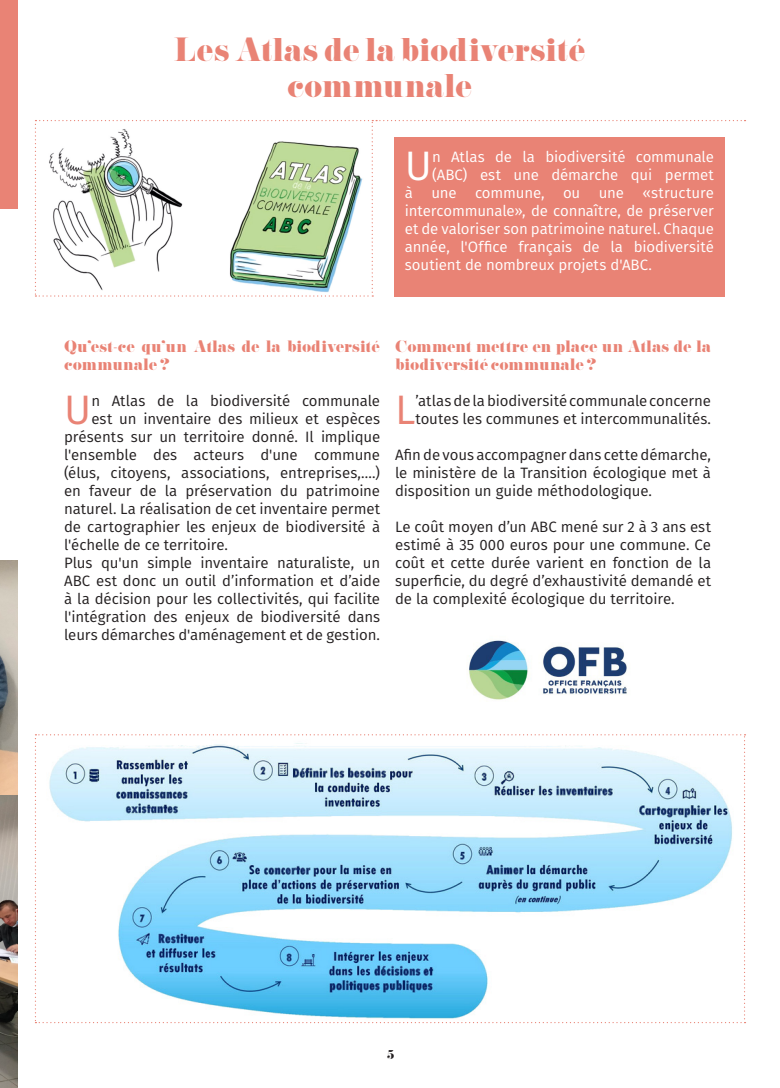
<style>
.page{position:relative;width:780px;height:1088px;background:#fff}
.page>*{position:absolute;margin:0;border:0;box-sizing:border-box;transform-origin:0 0}
.t1{font:41.12px "Fira Sans";color:#e98375}
.t2{font:41.12px "Fira Sans";color:#fff}
.t3{font:30px/36px "Pistilli";letter-spacing:-.015em;color:#e98375;text-align:center}
.t4{font:15px/18px "Fira Sans";letter-spacing:-.005em;color:#231f20;text-align:justify}
.t5{font:15px "Fira Sans";letter-spacing:-.005em;color:#fff}
.t6{font:15px/18px "Pistilli";letter-spacing:-.01em;color:#e98375}
.t7{font:12.5px "Pistilli";color:#231f20}
</style>
<div class="page">
<img style="left:0;top:561px;width:18px;height:527px">
<div style="left:0;top:0;width:18px;height:209px;background:#e98375"></div>
<img style="left:468px;top:640px;width:159px;height:60px">
<svg style="left:35px;top:734px;width:710px;height:289px"></svg>
<svg style="left:35px;top:120px;width:710px;height:177px"></svg>
<div style="left:394px;top:137px;width:330px;height:160px;background:#e98375"></div>
<h2 class="t3" style="left:174px;top:31px;width:413px">Les Atlas de la biodiversité communale</h2>
<h1 class="t2" style="left:405px;top:135px;width:29px">U</h1>
<p class="t5" style="left:432px;top:146px;width:283px">n Atlas de la biodiversité communale</p>
<p class="t5" style="left:432px;top:164px;width:283px">(ABC) est une démarche qui permet</p>
<p class="t5" style="left:405px;top:182px;width:310px">à une commune, ou une «structure</p>
<p class="t5" style="left:405px;top:200px;width:310px">intercommunale», de connaître, de préserver</p>
<p class="t5" style="left:405px;top:218px;width:310px">et de valoriser son patrimoine naturel. Chaque</p>
<p class="t5" style="left:405px;top:236px;width:310px">année, l'Office français de la biodiversité</p>
<p class="t5" style="left:405px;top:254px;width:249px">soutient de nombreux projets d'ABC.</p>
<p class="t6" style="left:64px;top:337px;width:317px">Qu’est-ce qu’un Atlas de la biodiversité communale ?</p>
<h1 class="t1" style="left:64px;top:379px;width:29px">U</h1>
<p class="t4" style="left:91px;top:391px;width:290px">n Atlas de la biodiversité communale</p>
<p class="t4" style="left:91px;top:409px;width:290px">est un inventaire des milieux et espèces</p>
<p class="t4" style="left:64px;top:427px;width:317px">présents sur un territoire donné. Il implique</p>
<p class="t4" style="left:64px;top:445px;width:317px">l'ensemble des acteurs d'une commune</p>
<p class="t4" style="left:64px;top:463px;width:317px">(élus, citoyens, associations, entreprises,....)</p>
<p class="t4" style="left:64px;top:481px;width:317px">en faveur de la préservation du patrimoine</p>
<p class="t4" style="left:64px;top:499px;width:317px">naturel. La réalisation de cet inventaire permet</p>
<p class="t4" style="left:64px;top:517px;width:317px">de cartographier les enjeux de biodiversité à</p>
<p class="t4" style="left:64px;top:535px;width:165px">l'échelle de ce territoire.</p>
<p class="t4" style="left:64px;top:553px;width:317px">Plus qu'un simple inventaire naturaliste, un</p>
<p class="t4" style="left:64px;top:571px;width:317px">ABC est donc un outil d’information et d’aide</p>
<p class="t4" style="left:64px;top:589px;width:317px">à la décision pour les collectivités, qui facilite</p>
<p class="t4" style="left:64px;top:607px;width:317px">l'intégration des enjeux de biodiversité dans</p>
<p class="t4" style="left:64px;top:625px;width:317px">leurs démarches d'aménagement et de gestion.</p>
<p class="t6" style="left:395px;top:337px;width:317px">Comment mettre en place un Atlas de la biodiversité communale ?</p>
<h1 class="t1" style="left:395px;top:379px;width:22px">L</h1>
<p class="t4" style="left:415px;top:391px;width:297px">’atlas de la biodiversité communale concerne toutes les communes et intercommunalités.</p>
<p class="t4" style="left:395px;top:445px;width:317px">Afin de vous accompagner dans cette démarche, le ministère de la Transition écologique met à disposition un guide méthodologique.</p>
<p class="t4" style="left:395px;top:517px;width:317px">Le coût moyen d’un ABC mené sur 2 à 3 ans est estimé à 35 000 euros pour une commune. Ce coût et cette durée varient en fonction de la superficie, du degré d’exhaustivité demandé et de la complexité écologique du territoire.</p>
<p class="t7" style="left:386px;top:1046px;width:9px">5</p>
</div>
